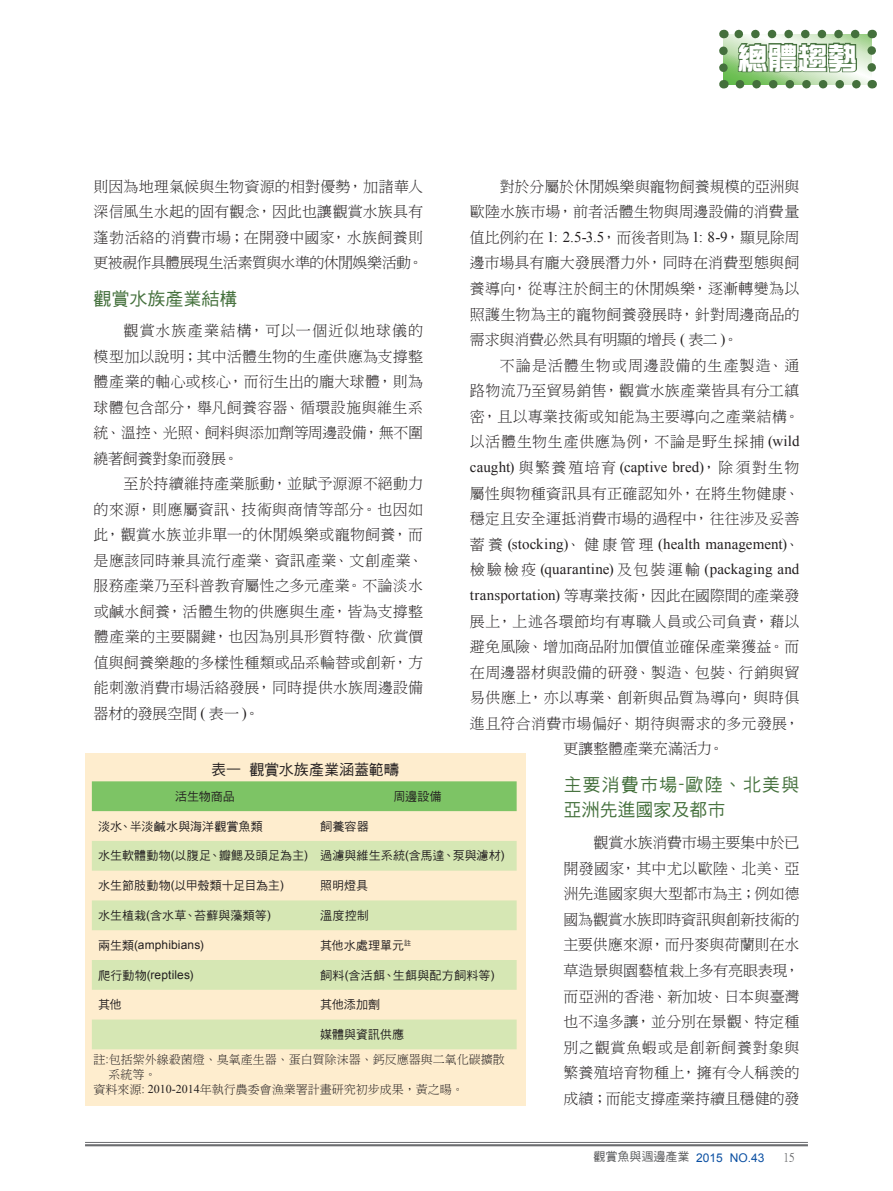
<style>
.page{position:relative;width:893px;height:1191px;background:#fff}
.page>*{position:absolute;margin:0;border:0;box-sizing:border-box;transform-origin:0 0}
.t1{font:30px "DF Zong Yi W9 WIN BF";color:#fff}
.t2{font:18px/25.7px "DF Hei W5 WINP BF";letter-spacing:.03em;color:#44703c}
.t3{font:18px "DF Hei W5 WINP BF";color:#44703c}
.t4{font:15px/25.5px "DF Ming W3 WIN BF";letter-spacing:.01em;color:#231f20;text-align:justify}
.t5{font:15px/25.7px "Times New Roman";letter-spacing:.005em;color:#231f20}
.t6{font:15px "DF Ming W3 WIN BF";letter-spacing:-.01em;color:#231f20}
.t7{font:15px "DF Ming W3 WIN BF";letter-spacing:.03em;color:#231f20}
.t8{font:15px "DF Hei W5 WIN BF";color:#231f20}
.t9{font:15px "DF Ming W3 WIN BF";letter-spacing:-.02em;color:#231f20}
.t10{font:12px "DF Hei W5 WIN BF";letter-spacing:.005em;color:#231f20}
.t11{font:12px "DF Ming W3 WIN BF";color:#231f20}
.t12{font:12px "Arial";letter-spacing:.01em;color:#231f20}
.t13{font:12px "Arial";color:#0a4fa2}
.t14{font:12px "DF Hei W5 WIN BF";letter-spacing:.025em;color:#231f20}
.t15{font:12px "P Ming Li U";color:#57585a}
.s1{font-family:"Times New Roman"}
.s2{font-family:"DF Ming W3 WIN BF"}
.s3{font-family:"Arial"}
.s4{font-family:"DF Hei W5 WIN BF"}
.s5{font-family:"DF Hei W5 WINP BF";color:#57585a}
</style>
<div class="page">
<hr style="left:85px;top:1142px;width:723px;height:1px;background:#6c6d70">
<hr style="left:85px;top:1144px;width:723px;height:2px;background:#6c6d70">
<svg style="left:719px;top:29px;width:157px;height:59px;background:#97b78e"></svg>
<div style="left:85px;top:753px;width:440px;height:353px;background:#feedce"></div>
<div style="left:92px;top:781px;width:425px;height:30px;background:#7dc465"></div>
<svg style="left:92px;top:841px;width:425px;height:208px;fill:#d6e7b4"></svg>
<h1 class="t1" style="left:738px;top:43px;width:122px">總體趨勢</h1>
<p class="t4" style="left:470px;top:173px;width:331px;text-indent:30px">對於分屬於休閒娛樂與寵物飼養規模的亞洲與歐陸水族市場，前者活體生物與周邊設備的消費量值比例約在 <span class="s1">1: 2.5-3.5</span>，而後者則為 <span class="s1">1: 8-9</span>，顯見除周邊市場具有龐大發展潛力外，同時在消費型態與飼養導向，從專注於飼主的休閒娛樂，逐漸轉變為以照護生物為主的寵物飼養發展時，針對周邊商品的需求與消費必然具有明顯的增長 <span class="s1">(</span> 表二 <span class="s1">)</span>。</p>
<p class="t4" style="left:470px;top:352px;width:331px;text-indent:30px">不論是活體生物或周邊設備的生產製造、通路物流乃至貿易銷售，觀賞水族產業皆具有分工縝密，且以專業技術或知能為主要導向之產業結構。以活體生物生產供應為例，不論是野生採捕 <span class="s1">(wild</span></p>
<p class="t5" style="left:470px;top:454px;width:331px">caught) <span class="s2">與繁養殖培育</span> (captive bred)<span class="s2">，除須對生物</span></p>
<p class="t4" style="left:470px;top:480px;width:331px">屬性與物種資訊具有正確認知外，在將生物健康、穩定且安全運抵消費市場的過程中，往往涉及妥善</p>
<p class="t5" style="left:470px;top:531px;width:331px"><span class="s2">蓄養</span> (stocking)<span class="s2">、健康管理</span> (health management)<span class="s2">、檢驗檢疫</span> (quarantine) <span class="s2">及包裝運輸</span> (packaging and</p>
<p class="t6" style="left:470px;top:588px;width:331px"><span class="s1">transportation)</span> 等專業技術，因此在國際間的產業發</p>
<p class="t4" style="left:470px;top:608px;width:331px">展上，上述各環節均有專職人員或公司負責，藉以</p>
<p class="t4" style="left:470px;top:634px;width:331px">避免風險、增加商品附加價值並確保產業獲益。而</p>
<p class="t4" style="left:470px;top:659px;width:331px">在周邊器材與設備的研發、製造、包裝、行銷與貿</p>
<p class="t7" style="left:470px;top:690px;width:331px">易供應上，亦以專業、創新與品質為導向，與時俱</p>
<p class="t4" style="left:470px;top:710px;width:331px">進且符合消費市場偏好、期待與需求的多元發展，</p>
<p class="t9" style="left:563px;top:741px;width:162px">更讓整體產業充滿活力。</p>
<p class="t2" style="left:563px;top:771px;width:237px">主要消費市場-歐陸、北美與亞洲先進國家及都市</p>
<p class="t4" style="left:563px;top:829px;width:238px;text-indent:30px">觀賞水族消費市場主要集中於已開發國家，其中尤以歐陸、北美、亞洲先進國家與大型都市為主；例如德國為觀賞水族即時資訊與創新技術的主要供應來源，而丹麥與荷蘭則在水草造景與園藝植栽上多有亮眼表現，而亞洲的香港、新加坡、日本與臺灣也不遑多讓，並分別在景觀、特定種別之觀賞魚蝦或是創新飼養對象與繁養殖培育物種上，擁有令人稱羨的成績；而能支撐產業持續且穩健的發</p>
<p class="t4" style="left:94px;top:173px;width:331px">則因為地理氣候與生物資源的相對優勢，加諸華人深信風生水起的固有觀念，因此也讓觀賞水族具有蓬勃活絡的消費市場；在開發中國家，水族飼養則更被視作具體展現生活素質與水準的休閒娛樂活動。</p>
<p class="t3" style="left:94px;top:289px;width:145px">觀賞水族產業結構</p>
<p class="t4" style="left:94px;top:318px;width:331px;text-indent:30px">觀賞水族產業結構，可以一個近似地球儀的模型加以說明；其中活體生物的生產供應為支撐整體產業的軸心或核心，而衍生出的龐大球體，則為球體包含部分，舉凡飼養容器、循環設施與維生系統、溫控、光照、飼料與添加劑等周邊設備，無不圍繞著飼養對象而發展。</p>
<p class="t4" style="left:94px;top:471px;width:331px;text-indent:30px">至於持續維持產業脈動，並賦予源源不絕動力的來源，則應屬資訊、技術與商情等部分。也因如此，觀賞水族並非單一的休閒娛樂或寵物飼養，而是應該同時兼具流行產業、資訊產業、文創產業、服務產業乃至科普教育屬性之多元產業。不論淡水或鹹水飼養，活體生物的供應與生產，皆為支撐整體產業的主要關鍵，也因為別具形質特徵、欣賞價值與飼養樂趣的多樣性種類或品系輪替或創新，方能刺激消費市場活絡發展，同時提供水族周邊設備器材的發展空間 <span class="s1">(</span> 表一 <span class="s1">)</span>。</p>
<p class="t8" style="left:211px;top:762px;width:190px">表一觀賞水族產業涵蓋範疇</p>
<p class="t10" style="left:175px;top:790px;width:61px">活生物商品</p>
<p class="t10" style="left:393px;top:790px;width:50px">周邊設備</p>
<p class="t10" style="left:98px;top:820px;width:166px">淡水、半淡鹹水與海洋觀賞魚類</p>
<p class="t10" style="left:320px;top:820px;width:50px">飼養容器</p>
<p class="t10" style="left:98px;top:849px;width:408px">水生軟體動物<span class="s3">(</span>以腹足、瓣鰓及頭足為主<span class="s3">)</span> 過濾與維生系統<span class="s3">(</span>含馬達、泵與濾材<span class="s3">)</span></p>
<p class="t10" style="left:98px;top:879px;width:187px">水生節肢動物<span class="s3">(</span>以甲殼類十足目為主<span class="s3">)</span></p>
<p class="t10" style="left:320px;top:879px;width:49px">照明燈具</p>
<p class="t10" style="left:98px;top:909px;width:174px">水生植栽<span class="s3">(</span>含水草、苔蘚與藻類等<span class="s3">)</span></p>
<p class="t10" style="left:320px;top:909px;width:50px">溫度控制</p>
<p class="t12" style="left:98px;top:936px;width:107px"><span class="s4">兩生類</span>(amphibians)</p>
<p class="t10" style="left:320px;top:939px;width:93px">其他水處理單元<sup>註</sup></p>
<p class="t12" style="left:98px;top:966px;width:97px"><span class="s4">爬行動物</span>(reptiles)</p>
<p class="t14" style="left:320px;top:969px;width:176px">飼料<span class="s3">(</span>含活餌、生餌與配方飼料等<span class="s3">)</span></p>
<p class="t10" style="left:98px;top:998px;width:25px">其他</p>
<p class="t10" style="left:320px;top:998px;width:61px">其他添加劑</p>
<p class="t10" style="left:320px;top:1028px;width:85px">媒體與資訊供應</p>
<p class="t11" style="left:94px;top:1053px;width:413px">註<span class="s1">:</span>包括紫外線殺菌燈、臭氧產生器、蛋白質除沫器、鈣反應器與二氧化碳擴散</p>
<p class="t11" style="left:109px;top:1068px;width:49px">系統等。</p>
<p class="t11" style="left:94px;top:1083px;width:372px">資料來源<span class="s1">: 2010-2014</span>年執行農委會漁業署計畫研究初步成果，黃之暘。</p>
<p class="t13" style="left:594px;top:1149px;width:172px"><span class="s5">觀賞魚與週邊產業</span> 2015 NO.43</p>
<p class="t15" style="left:783px;top:1151px;width:13px">15</p>
</div>
